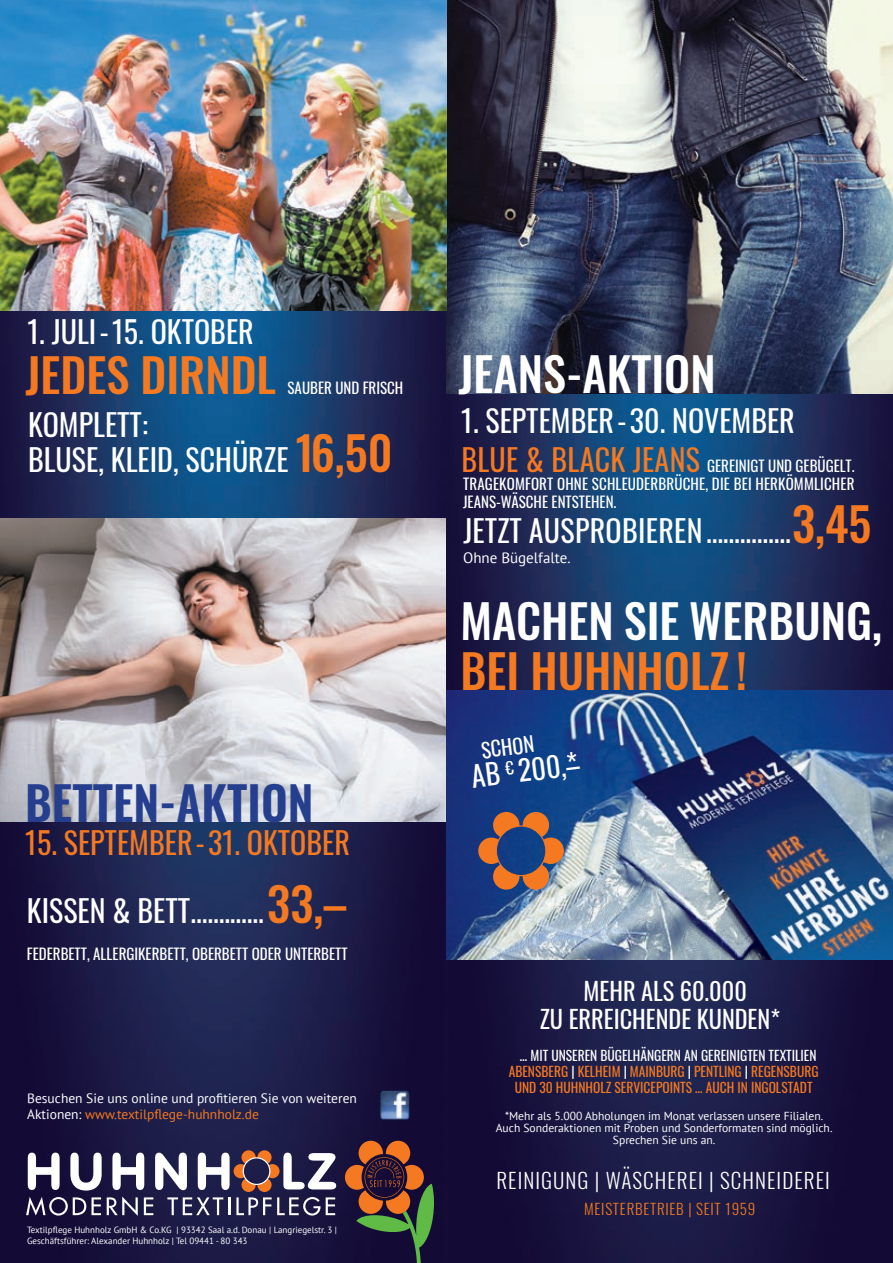
<style>
.page{position:relative;width:893px;height:1263px;background:#fff}
.page>*{position:absolute;margin:0;border:0;box-sizing:border-box;transform-origin:0 0}
.t1{font:500 46.5px "Oswald";color:#fff}
.t2{font:500 46.5px "Oswald";color:#f47921}
.t3{font:600 46.5px "Oswald";color:#253f8e}
.t4{font:30px/34.5px "Oswald";color:#fff}
.t5{font:30px "Oswald";color:#f47921}
.t6{font:28.2px "Oswald";color:#fff}
.t7{font:24.3px/28.3px "Oswald";color:#fff;text-align:center}
.t8{font:300 21.15px "Oswald";letter-spacing:.05em;color:#fff}
.t9{font:20.4px "Oswald";color:#fff}
.t10{font:15px/18px "Oswald";color:#fff}
.t11{font:300 15px "Oswald";letter-spacing:.05em;color:#f47921}
.t12{font:15px "PT Sans";color:#fff}
.t13{font:13.5px "Oswald";color:#f47921}
.t14{font:13.5px/16.2px "PT Sans";color:#fff}
.t15{font:13.5px "Oswald";color:#fff}
.t16{font:11.55px/12px "PT Sans";color:#fff;text-align:center}
.t17{font:9px/10.8px "PT Sans";color:#fff}
.s1{font-weight:500;font-size:46.5px;color:#f47921}
.s2{color:#f47921}
.s3{font-size:30px;color:#f47921}
.s4{color:#fff}
</style>
<div class="page">
<img style="left:0;top:311px;width:893px;height:952px">
<img style="left:0;top:519px;width:447px;height:303px">
<img style="left:446px;top:0;width:447px;height:393px">
<svg style="left:26px;top:1150px;width:310px;height:66px"></svg>
<svg style="left:345px;top:1141px;width:89px;height:122px;background:#4f3c33"></svg>
<img style="left:379px;top:1090px;width:31px;height:31px">
<img style="left:446px;top:690px;width:447px;height:270px">
<svg style="left:478px;top:812px;width:86px;height:78px;background:#725c61"></svg>
<img style="left:0;top:0;width:446px;height:311px">
<h2 class="t4" style="left:27px;top:312px;width:228px">1. JULI-15. OKTOBER</h2>
<h1 class="t2" style="left:25px;top:350px;width:252px">JEDES DIRNDL</h1>
<p class="t10" style="left:288px;top:377px;width:117px">SAUBER UND FRISCH</p>
<h2 class="t4" style="left:28px;top:405px;width:366px">KOMPLETT:<br>BLUSE, KLEID, SCHÜRZE <span class="s1">16,50</span></h2>
<h1 class="t3" style="left:25px;top:778px;width:290px">BETTEN-AKTION</h1>
<h2 class="t5" style="left:25px;top:816px;width:326px">15. SEPTEMBER-31. OKTOBER</h2>
<h2 class="t4" style="left:27px;top:891px;width:321px">KISSEN &amp; BETT .............<span class="s1">33,–</span></h2>
<p class="t10" style="left:27px;top:943px;width:322px">FEDERBETT, ALLERGIKERBETT, OBERBETT ODER UNTERBETT</p>
<p class="t14" style="left:27px;top:1090px;width:331px">Besuchen Sie uns online und profitieren Sie von weiteren<br>Aktionen: <span class="s2">www.textilpflege-huhnholz.de</span></p>
<p class="t17" style="left:27px;top:1225px;width:311px">Textilpflege Huhnholz GmbH &amp; Co.KG | 93342 Saal a.d. Donau | Langriegelstr. 3 |<br>Geschäftsführer: Alexander Huhnholz | Tel 09441 - 80 343</p>
<h1 class="t1" style="left:458px;top:350px;width:259px">JEANS-AKTION</h1>
<h2 class="t4" style="left:461px;top:400px;width:335px">1. SEPTEMBER-30. NOVEMBER</h2>
<p class="t10" style="left:461px;top:455px;width:395px"><span class="s3">BLUE &amp; BLACK JEANS</span> GEREINIGT UND GEBÜGELT.</p>
<h2 class="t4" style="left:463px;top:510px;width:410px">JETZT AUSPROBIEREN ...............<span class="s1">3,45</span></h2>
<p class="t10" style="left:463px;top:473px;width:393px">TRAGEKOMFORT OHNE SCHLEUDERBRÜCHE, DIE BEI HERKÖMMLICHER<br>JEANS-WÄSCHE ENTSTEHEN.</p>
<p class="t12" style="left:463px;top:548px;width:109px">Ohne Bügelfalte.</p>
<h1 class="t1" style="left:461px;top:597px;width:423px">MACHEN SIE WERBUNG,</h1>
<h1 class="t2" style="left:461px;top:647px;width:288px">BEI HUHNHOLZ !</h1>
<h3 class="t9" style="left:479px;top:732px;width:55px;rotate:-7deg">SCHON</h3>
<h3 class="t6" style="left:468px;top:752px;width:110px;rotate:-7deg">AB <sup>€</sup> 200,–*</h3>
<h3 class="t7" style="left:540px;top:975px;width:242px">MEHR ALS 60.000<br>ZU ERREICHENDE KUNDEN*</h3>
<p class="t15" style="left:520px;top:1044px;width:298px">… MIT UNSEREN BÜGELHÄNGERN AN GEREINIGTEN TEXTILIEN</p>
<p class="t13" style="left:509px;top:1059px;width:311px">ABENSBERG <span class="s4">|</span> KELHEIM <span class="s4">|</span> MAINBURG <span class="s4">|</span> PENTLING <span class="s4">|</span> REGENSBURG</p>
<p class="t13" style="left:515px;top:1075px;width:299px">UND 30 HUHNHOLZ SERVICEPOINTS … AUCH IN INGOLSTADT</p>
<p class="t16" style="left:496px;top:1110px;width:338px">*Mehr als 5.000 Abholungen im Monat verlassen unsere Filialen.<br>Auch Sonderaktionen mit Proben und Sonderformaten sind möglich.<br>Sprechen Sie uns an.</p>
<h3 class="t8" style="left:496px;top:1162px;width:335px">REINIGUNG | WÄSCHEREI | SCHNEIDEREI</h3>
<p class="t11" style="left:584px;top:1196px;width:173px">MEISTERBETRIEB | SEIT 1959</p>
</div>
